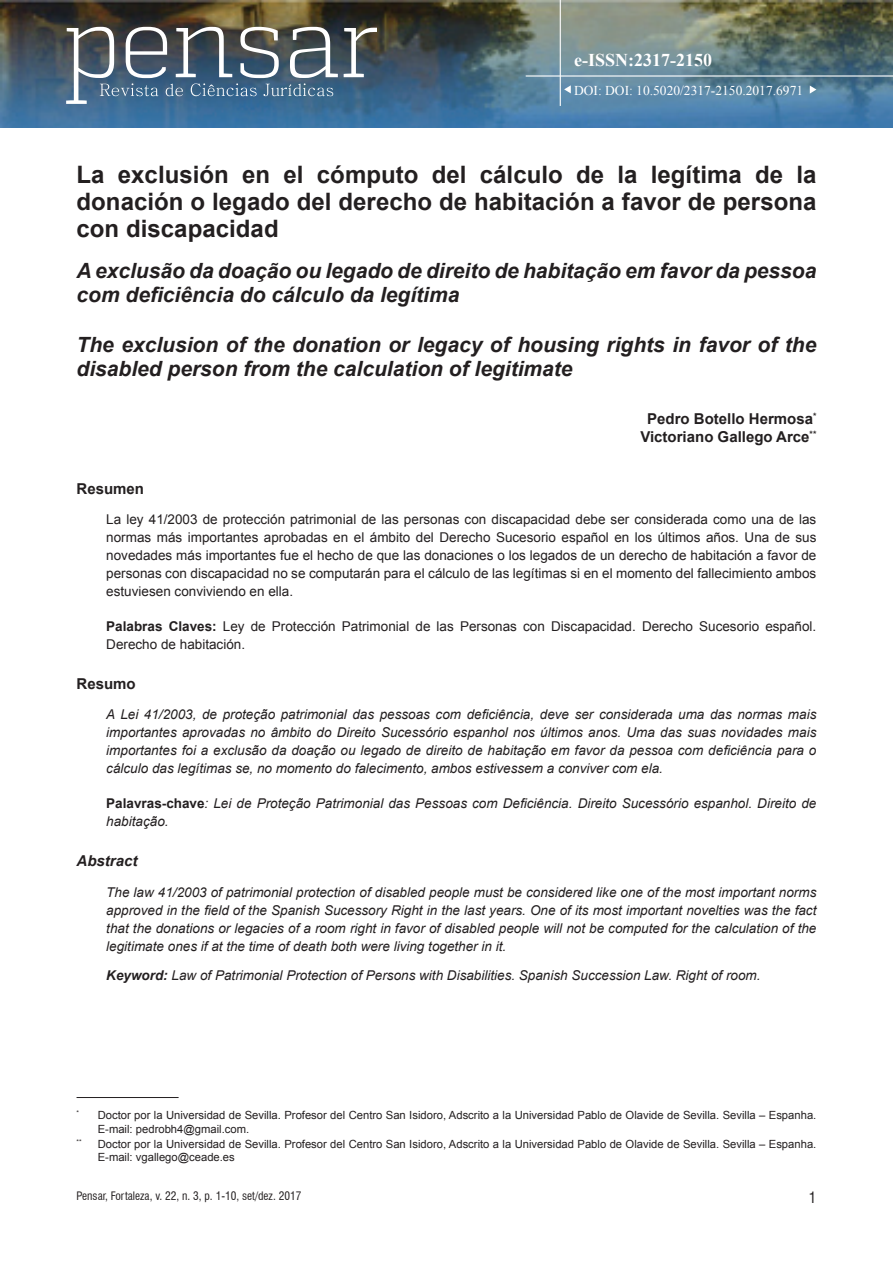
<style>
.page{position:relative;width:893px;height:1263px;background:#fff}
.page>*{position:absolute;margin:0;border:0;box-sizing:border-box;transform-origin:0 0}
.t1{font:700 24px/27px "Arial";color:#231f20;text-align:justify}
.t2{font:italic 700 21px/24px "Arial";color:#231f20}
.t3{font:700 18px "Times New Roman";color:#fff}
.t4{font:700 15px/18px "Arial";color:#231f20;text-align:center}
.t5{font:italic 700 15px "Arial";color:#231f20}
.t6{font:condensed 15px "Swiss 721 BT";color:#231f20}
.t7{font:italic 13.5px/18px "Arial";color:#231f20;text-align:justify}
.t8{font:13.5px/18px "Arial";color:#231f20;text-align:justify}
.t9{font:13.5px "Times New Roman";color:#fff}
.t10{font:condensed 11.4px "Swiss 721 BT";color:#231f20}
.t11{font:11.25px/13.5px "Arial";color:#231f20}
.t12{font:6.6px "Arial";color:#231f20}
.s1{font-weight:700}
.s2{font-weight:700;font-style:normal}
</style>
<div class="page">
<img style="left:0;top:0;width:893px;height:127px">
<svg style="left:564px;top:85px;width:7px;height:8px"></svg>
<svg style="left:810px;top:86px;width:6px;height:8px"></svg>
<hr style="left:560px;top:0;width:1px;height:106px;background:#fff">
<hr style="left:526px;top:75px;width:367px;height:2px;background:#fff">
<svg style="left:66px;top:27px;width:311px;height:77px;background:#607282"></svg>
<hr style="left:77px;top:1097px;width:102px;height:1px;background:#231f20">
<h3 class="t3" style="left:574px;top:47px;width:139px">e-ISSN:2317-2150</h3>
<p class="t9" style="left:574px;top:81px;width:231px">DOI: DOI: 10.5020/2317-2150.2017.6971</p>
<h1 class="t1" style="left:77px;top:162px;width:741px">La exclusión en el cómputo del cálculo de la legítima de la donación o legado del derecho de habitación a favor de persona con discapacidad</h1>
<h2 class="t2" style="left:77px;top:260px;width:741px">A exclusão da doação ou legado de direito de habitação em favor da pessoa com deficiência do cálculo da legítima</h2>
<h2 class="t2" style="left:77px;top:333px;width:741px">The exclusion of the donation or legacy of housing rights in favor of the disabled person from the calculation of legitimate</h2>
<p class="t4" style="left:640px;top:410px;width:178px">Pedro Botello Hermosa<sup>*<br></sup>Victoriano Gallego Arce<sup>**</sup></p>
<p class="t4" style="left:77px;top:480px;width:69px">Resumen</p>
<p class="t8" style="left:106px;top:511px;width:712px">La ley 41/2003 de protección patrimonial de las personas con discapacidad debe ser considerada como una de las normas más importantes aprobadas en el ámbito del Derecho Sucesorio español en los últimos años. Una de sus novedades más importantes fue el hecho de que las donaciones o los legados de un derecho de habitación a favor de personas con discapacidad no se computarán para el cálculo de las legítimas si en el momento del fallecimiento ambos estuviesen conviviendo en ella.</p>
<p class="t8" style="left:106px;top:618px;width:712px"><span class="s1">Palabras Claves:</span> Ley de Protección Patrimonial de las Personas con Discapacidad. Derecho Sucesorio español.<br>Derecho de habitación.</p>
<p class="t4" style="left:77px;top:675px;width:61px">Resumo</p>
<p class="t7" style="left:106px;top:706px;width:712px">A Lei 41/2003, de proteção patrimonial das pessoas com deficiência, deve ser considerada uma das normas mais importantes aprovadas no âmbito do Direito Sucessório espanhol nos últimos anos. Uma das suas novidades mais importantes foi a exclusão da doação ou legado de direito de habitação em favor da pessoa com deficiência para o cálculo das legítimas se, no momento do falecimento, ambos estivessem a conviver com ela.</p>
<p class="t7" style="left:106px;top:795px;width:712px"><span class="s2">Palavras-chave</span>: Lei de Proteção Patrimonial das Pessoas com Deficiência. Direito Sucessório espanhol. Direito de habitação.</p>
<p class="t5" style="left:77px;top:850px;width:62px">Abstract</p>
<p class="t7" style="left:106px;top:883px;width:712px">The law 41/2003 of patrimonial protection of disabled people must be considered like one of the most important norms approved in the field of the Spanish Sucessory Right in the last years. One of its most important novelties was the fact that the donations or legacies of a room right in favor of disabled people will not be computed for the calculation of the legitimate ones if at the time of death both were living together in it.</p>
<p class="t7" style="left:106px;top:967px;width:656px"><span class="s1">Keyword:</span> Law of Patrimonial Protection of Persons with Disabilities. Spanish Succession Law. Right of room.</p>
<p class="t11" style="left:98px;top:1108px;width:720px;text-indent:-21px"><sup>*</sup> Doctor por la Universidad de Sevilla. Profesor del Centro San Isidoro, Adscrito a la Universidad Pablo de Olavide de Sevilla. Sevilla – Espanha.<br>E-mail: pedrobh4@gmail.com.</p>
<p class="t12" style="left:77px;top:1137px;width:7px">**</p>
<p class="t11" style="left:98px;top:1137px;width:720px">Doctor por la Universidad de Sevilla. Profesor del Centro San Isidoro, Adscrito a la Universidad Pablo de Olavide de Sevilla. Sevilla – Espanha.<br>E-mail: vgallego@ceade.es</p>
<p class="t10" style="left:77px;top:1189px;width:226px">Pensar, Fortaleza, v. 22, n. 3, p. 1-10, set/dez. 2017</p>
<p class="t6" style="left:809px;top:1189px;width:9px">1</p>
</div>
